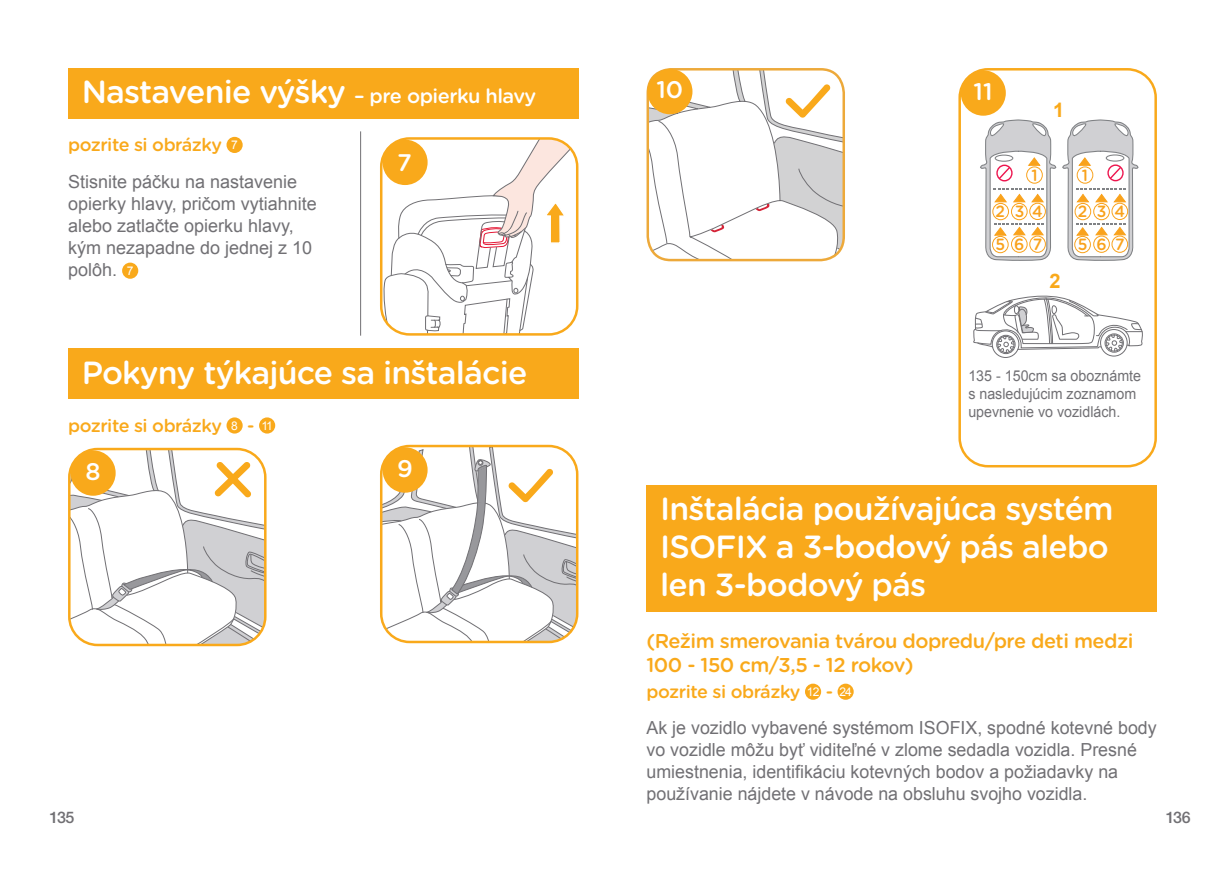
<style>
.page{position:relative;width:1225px;height:876px;background:#fff}
.page>*{position:absolute;margin:0;border:0;box-sizing:border-box;transform-origin:0 0}
.t1{font:500 32px/38.4px "Gotham Rounded";letter-spacing:-.025em;color:#fff}
.t2{font:500 24px "Gotham Rounded";color:#fff}
.t3{font:500 20px/24px "Gotham Rounded";letter-spacing:-.025em;color:#f9a91b}
.t4{font:500 20px "Gotham Rounded";letter-spacing:-.025em;color:#fff}
.t5{font:700 20px "Arial";color:#f9a91b}
.t6{font:18px/22px "Arial";color:#717074}
.t7{font:500 18px "Gotham Rounded";letter-spacing:-.025em;color:#f9a91b}
.t8{font:500 16.2px/33.2px "Gotham Rounded";letter-spacing:.555em;color:#f9a21c;scale:.96 1}
.t9{font:500 16px "Helvetica Neue LT Std";letter-spacing:-.05em;color:#717074}
.t10{font:15px/18px "Arial";color:#717074;scale:.95 1}
.s1{font-size:32px}
.s2{font-family:"Arial";font-weight:400;font-size:12px;color:#fff}
.s3{font-size:12px;color:#fff}
</style>
<div class="page">
<svg style="left:381px;top:138px;width:196px;height:196px"></svg>
<div style="left:382px;top:140px;width:45px;height:45px;background:#f9a91b;border-radius:50%"></div>
<div style="left:68px;top:68px;width:510px;height:51px;background:#f9a91b"></div>
<div style="left:226px;top:417px;width:17px;height:17px;background:#f9a91b;border-radius:50%"></div>
<div style="left:259px;top:417px;width:16px;height:17px;background:#f9a91b;border-radius:50%"></div>
<svg style="left:69px;top:449px;width:196px;height:196px"></svg>
<div style="left:71px;top:450px;width:45px;height:46px;background:#f9a91b;border-radius:50%"></div>
<svg style="left:381px;top:446px;width:196px;height:196px"></svg>
<div style="left:382px;top:447px;width:45px;height:46px;background:#f9a91b;border-radius:50%"></div>
<div style="left:646px;top:68px;width:199px;height:193px;border:2px solid #eda93a;border-radius:23px"></div>
<svg style="left:648px;top:69px;width:195px;height:191px"></svg>
<div style="left:647px;top:69px;width:45px;height:45px;background:#f9a91b;border-radius:50%"></div>
<div style="left:68px;top:349px;width:510px;height:50px;background:#f9a91b"></div>
<div style="left:958px;top:68px;width:199px;height:399px;border:2px solid #f9a91b;border-radius:28px"></div>
<div style="left:992px;top:330px;width:27px;height:28px;border:1px solid #717074;border-radius:50%"></div>
<div style="left:996px;top:335px;width:19px;height:19px;border:1px solid #717074;border-radius:50%"></div>
<div style="left:1100px;top:329px;width:27px;height:27px;border:1px solid #717074;border-radius:50%"></div>
<svg style="left:973px;top:295px;width:170px;height:58px"></svg>
<svg style="left:980px;top:119px;width:159px;height:142px"></svg>
<div style="left:960px;top:70px;width:45px;height:46px;background:#f9a91b;border-radius:50%"></div>
<hr style="left:360px;top:131px;width:1px;height:205px;background:#717074">
<div style="left:646px;top:485px;width:511px;height:126px;background:#f9a91b"></div>
<div style="left:805px;top:684px;width:16px;height:16px;background:#f9a91b;border-radius:50%"></div>
<div style="left:837px;top:684px;width:16px;height:16px;background:#f9a91b;border-radius:50%"></div>
<div style="left:226px;top:137px;width:17px;height:16px;background:#f9a91b;border-radius:50%"></div>
<div style="left:122px;top:263px;width:16px;height:16px;background:#f9a91b;border-radius:50%"></div>
<p class="t4" style="left:82px;top:81px;width:456px"><span class="s1">Nastavenie výšky</span> – pre opierku hlavy</p>
<p class="t7" style="left:68px;top:132px;width:171px">pozrite si obrázky <span class="s2">7</span></p>
<p class="t6" style="left:68px;top:171px;width:250px">Stisnite páčku na nastavenie opierky hlavy, pričom vytiahnite alebo zatlačte opierku hlavy, kým nezapadne do jednej z 10 polôh. <span class="s3">7</span></p>
<h2 class="t2" style="left:397px;top:145px;width:16px">7</h2>
<h1 class="t1" style="left:82px;top:352px;width:447px">Pokyny týkajúce sa inštalácie</h1>
<p class="t7" style="left:68px;top:412px;width:206px">pozrite si obrázky <span class="s2">8</span> - <span class="s2">11</span></p>
<h2 class="t2" style="left:85px;top:454px;width:17px">8</h2>
<h2 class="t2" style="left:397px;top:451px;width:17px">9</h2>
<h2 class="t2" style="left:656px;top:72px;width:28px">10</h2>
<h2 class="t2" style="left:973px;top:74px;width:21px">11</h2>
<p class="t5" style="left:1053px;top:97px;width:13px">1</p>
<p class="t8" style="left:1031px;top:158px;width:8px">1</p>
<p class="t8" style="left:995px;top:194px;width:51px">234<br>567</p>
<p class="t5" style="left:1049px;top:268px;width:13px">2</p>
<p class="t8" style="left:1082px;top:158px;width:8px">1</p>
<p class="t8" style="left:1077px;top:194px;width:51px">234<br>567</p>
<p class="t10" style="left:968px;top:367px;width:183px">135 - 150cm sa oboznámte s nasledujúcim zoznamom upevnenie vo vozidlách.</p>
<h1 class="t1" style="left:660px;top:488px;width:455px">Inštalácia používajúca systém<br>ISOFIX a 3-bodový pás alebo len 3-bodový pás</h1>
<p class="t3" style="left:646px;top:628px;width:488px">(Režim smerovania tvárou dopredu/pre deti medzi<br>100 - 150 cm/3,5 - 12 rokov)</p>
<p class="t7" style="left:646px;top:679px;width:207px">pozrite si obrázky <span class="s2">12</span> - <span class="s2">24</span></p>
<p class="t6" style="left:646px;top:717px;width:512px">Ak je vozidlo vybavené systémom ISOFIX, spodné kotevné body vo vozidle môžu byť viditeľné v zlome sedadla vozidla. Presné umiestnenia, identifikáciu kotevných bodov a požiadavky na používanie nájdete v návode na obsluhu svojho vozidla.</p>
<p class="t9" style="left:49px;top:808px;width:27px">135</p>
<p class="t9" style="left:1165px;top:808px;width:27px">136</p>
</div>
